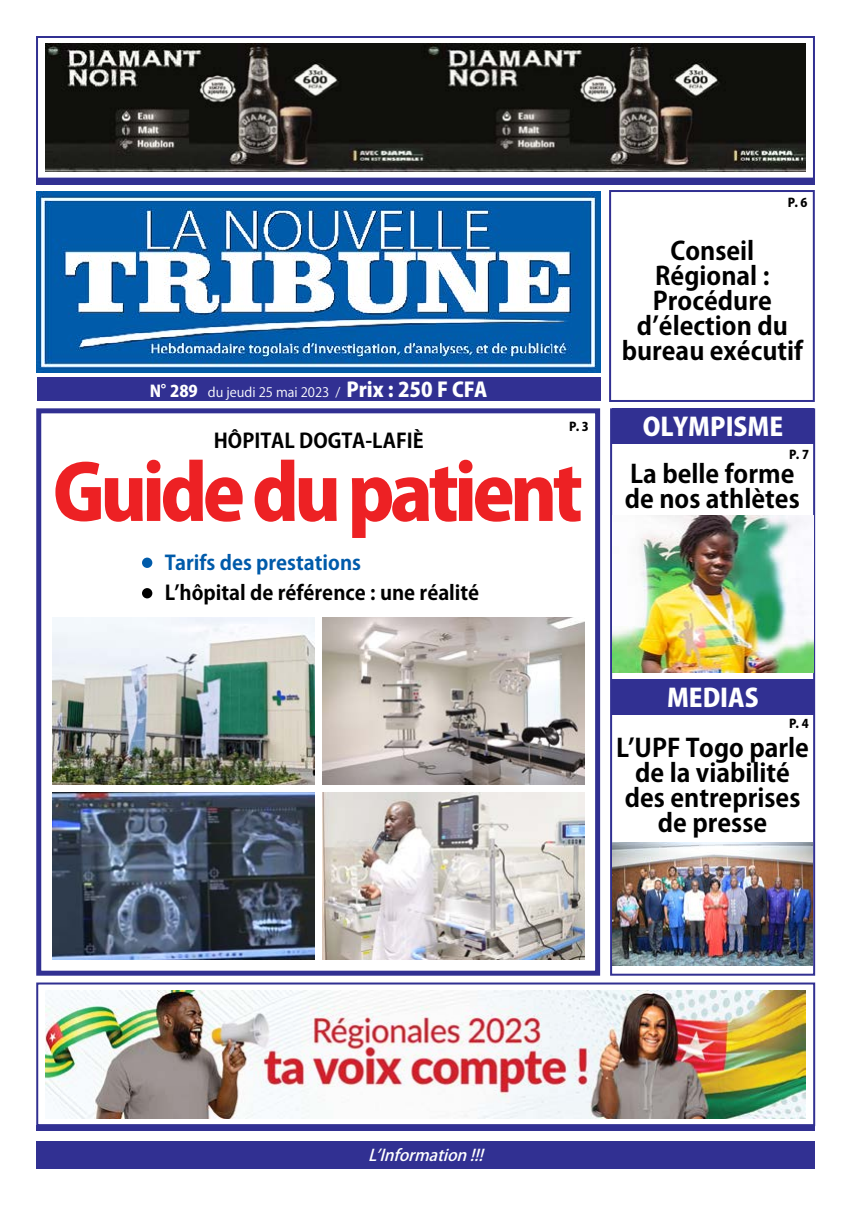
<style>
.page{position:relative;width:851px;height:1205px;background:#fff}
.page>*{position:absolute;margin:0;border:0;box-sizing:border-box;transform-origin:0 0}
.t1{font:800 76px "Koz Go Pro";letter-spacing:-.06em;color:#ed2124}
.t2{font:700 25px/25px "Koz Go Pro";color:#000;text-align:center}
.t3{font:800 25px "Koz Go Pro";color:#fff}
.t4{font:700 20px "Koz Go Pro";color:#000}
.t5{font:700 20px "Koz Go Pro";color:#005baa}
.t6{font:italic 500 16px "Koz Go Pro";color:#fff}
.t7{font:13px "Koz Go Pro";color:#fff}
.t8{font:800 12px "Koz Go Pro";color:#000}
.s1{font-weight:800;font-size:16px}
.s2{font-weight:800;font-size:20px}
</style>
<div class="page">
<div style="left:36px;top:982px;width:779px;height:144px;border:2px solid #313092"></div>
<div style="left:36px;top:36px;width:778px;height:144px;border:2px solid #313092"></div>
<img style="left:46px;top:990px;width:759px;height:128px">
<div style="left:36px;top:179px;width:778px;height:5px;background:#313092"></div>
<div style="left:36px;top:408px;width:564px;height:567px;border:5px solid #313092"></div>
<div style="left:610px;top:408px;width:205px;height:567px;border:2px solid #313092"></div>
<div style="left:609px;top:190px;width:205px;height:212px;background:#fff;border:2px solid #313092"></div>
<div style="left:612px;top:408px;width:201px;height:36px;background:#313092"></div>
<div style="left:612px;top:679px;width:201px;height:35px;background:#313092"></div>
<div style="left:37px;top:377px;width:563px;height:24px;background:#313092"></div>
<div style="left:36px;top:1141px;width:779px;height:27px;background:#313092"></div>
<img style="left:36px;top:191px;width:564px;height:181px">
<div style="left:36px;top:1125px;width:779px;height:6px;background:#313092"></div>
<img style="left:612px;top:842px;width:200px;height:123px">
<img style="left:612px;top:515px;width:201px;height:157px">
<img style="left:53px;top:618px;width:262px;height:166px">
<img style="left:53px;top:792px;width:262px;height:167px">
<img style="left:322px;top:618px;width:262px;height:166px">
<img style="left:322px;top:792px;width:262px;height:167px">
<img style="left:46px;top:44px;width:759px;height:128px">
<div style="left:142px;top:557px;width:10px;height:11px;background:#005baa;border-radius:50%"></div>
<div style="left:142px;top:588px;width:10px;height:10px;background:#000;border-radius:50%"></div>
<p class="t7" style="left:150px;top:384px;width:339px"><span class="s1">N°289</span> du jeudi 25 mai 2023 / <span class="s2">Prix : 250 F CFA</span></p>
<p class="t8" style="left:569px;top:418px;width:21px">P. 3</p>
<p class="t4" style="left:214px;top:428px;width:211px">Hôpital Dogta-Laf iè</p>
<h1 class="t1" style="left:53px;top:443px;width:531px">Guide du patient</h1>
<p class="t5" style="left:165px;top:550px;width:198px">Tarifs des prestations</p>
<p class="t4" style="left:165px;top:580px;width:316px">L’hôpital de référence : une réalité</p>
<p class="t8" style="left:787px;top:194px;width:21px">P. 6</p>
<p class="t2" style="left:621px;top:239px;width:183px">Conseil<br>Régional :<br>Procédure d’élection du bureau exécutif</p>
<p class="t3" style="left:642px;top:410px;width:142px">Olympisme</p>
<p class="t8" style="left:789px;top:446px;width:21px">P. 7</p>
<p class="t2" style="left:624px;top:463px;width:176px;text-align:left">La belle forme de nos athlètes</p>
<p class="t3" style="left:667px;top:682px;width:93px">medias</p>
<p class="t8" style="left:788px;top:715px;width:21px">P. 4</p>
<p class="t2" style="left:616px;top:737px;width:194px">L’UPF Togo parle de la viabilité des entreprises de presse</p>
<p class="t6" style="left:368px;top:1144px;width:122px">L’Information!!!</p>
</div>
